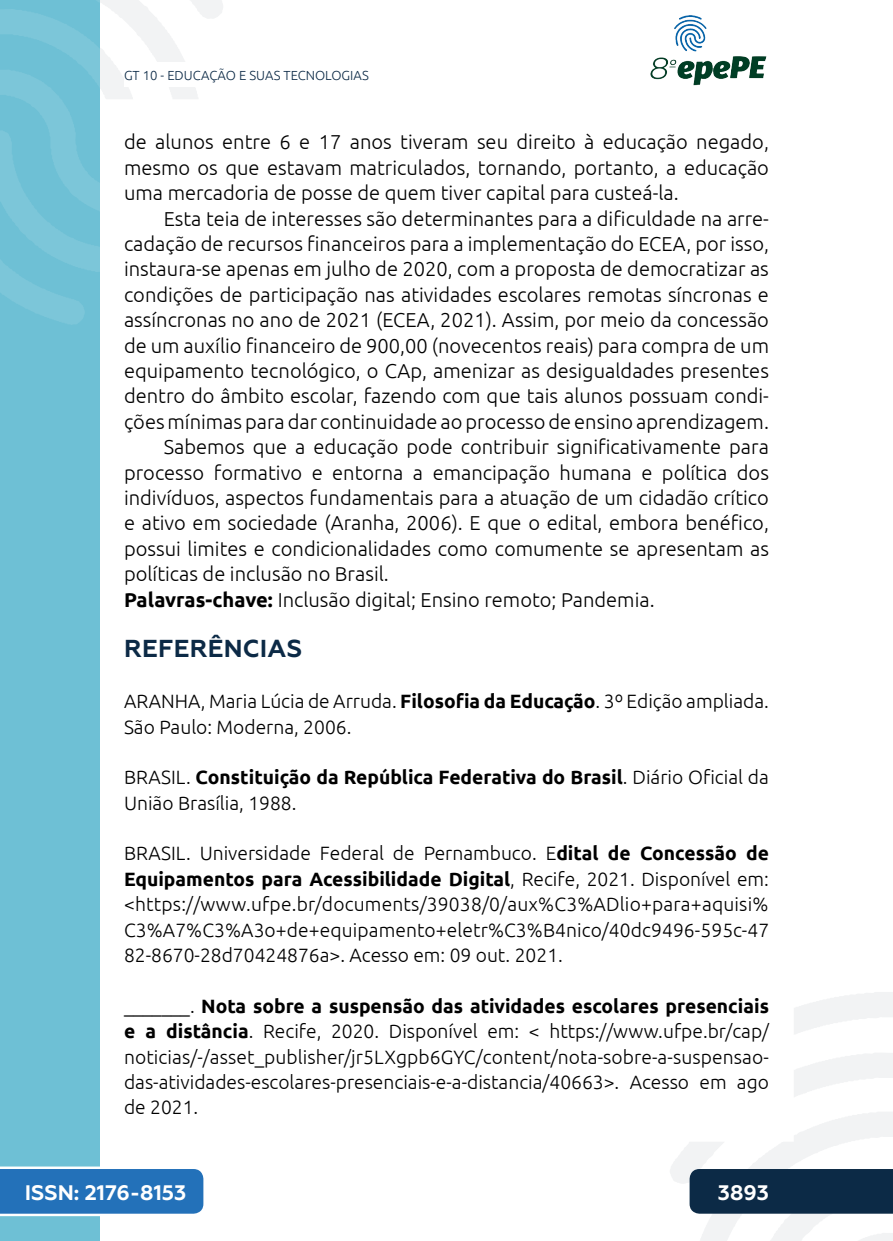
<style>
.page{position:relative;width:893px;height:1241px;background:#fff}
.page>*{position:absolute;margin:0;border:0;box-sizing:border-box;transform-origin:0 0}
._3_SUBTÍTULO{font:700 24.5px "Geometria";letter-spacing:.01em;color:#0c2a46}
.t1{font:700 21px "Geometria";color:#fff}
._5_CORPO{font:300 20.12px/25.4px "Ubuntu";color:#000;text-align:justify}
._4_RESUMO{font:300 20.12px "Ubuntu";color:#000}
._11_REFERENCIAS{font:300 19.25px/25.4px "Ubuntu";color:#000}
.t2{font:300 13.12px "Ubuntu";color:#0c2a46}
.s1{font-weight:700}
</style>
<div class="page">
<svg style="left:670px;top:992px;width:223px;height:248px"></svg>
<svg style="left:99px;top:0;width:124px;height:324px"></svg>
<img style="left:650px;top:15px;width:117px;height:71px">
<div style="left:0;top:0;width:99px;height:1240px;background:#6ec0d5"></div>
<svg style="left:0;top:0;width:99px;height:325px"></svg>
<svg style="left:0;top:1166px;width:203px;height:49px;background:#367dbf"></svg>
<div style="left:690px;top:1168px;width:203px;height:45px;background:#0c2a46"></div>
<div style="left:124px;top:62px;width:516px;height:25px;background:#fff"></div>
<p class="t2" style="left:124px;top:67px;width:246px">GT 10 - EDUCAÇÃO E SUAS TECNOLOGIAS</p>
<p class="_5_CORPO" style="left:124px;top:129px;width:646px">de alunos entre 6 e 17 anos tiveram seu direito à educação negado, mesmo os que estavam matriculados, tornando, portanto, a educação uma mercadoria de posse de quem tiver capital para custeá-la.</p>
<p class="_5_CORPO" style="left:124px;top:205px;width:646px;text-indent:40px">Esta teia de interesses são determinantes para a dificuldade na arre&shy;cadação de recursos financeiros para a implementação do ECEA, por isso, instaura-se apenas em julho de 2020, com a proposta de democratizar as condições de participação nas atividades escolares remotas síncronas e assíncronas no ano de 2021 (ECEA, 2021). Assim, por meio da concessão de um auxílio financeiro de 900,00 (novecentos reais) para compra de um equipamento tecnológico, o CAp, amenizar as desigualdades presentes dentro do âmbito escolar, fazendo com que tais alunos possuam condi&shy;ções mínimas para dar continuidade ao processo de ensino aprendizagem.</p>
<p class="_5_CORPO" style="left:124px;top:434px;width:646px;text-indent:40px">Sabemos que a educação pode contribuir significativamente para processo formativo e entorna a emancipação humana e política dos indivíduos, aspectos fundamentais para a atuação de um cidadão crítico e ativo em sociedade (Aranha, 2006). E que o edital, embora benéfico, possui limites e condicionalidades como comumente se apresentam as políticas de inclusão no Brasil.</p>
<p class="_4_RESUMO" style="left:124px;top:587px;width:532px"><span class="s1">Palavras-chave:</span> Inclusão digital; Ensino remoto; Pandemia.</p>
<p class="_3_SUBTÍTULO" style="left:124px;top:634px;width:179px">REFERÊNCIAS</p>
<p class="_11_REFERENCIAS" style="left:124px;top:688px;width:646px">ARANHA, Maria Lúcia de Arruda. <span class="s1">Filosofia da Educação</span>. 3º Edição ampliada.<br>São Paulo: Moderna, 2006.</p>
<p class="_11_REFERENCIAS" style="left:124px;top:764px;width:646px">BRASIL. <span class="s1">Constituição da República Federativa do Brasil</span>. Diário Oficial da<br>União Brasília, 1988.</p>
<p class="_11_REFERENCIAS" style="left:124px;top:840px;width:647px;text-align:justify">BRASIL. Universidade Federal de Pernambuco. E<span class="s1">dital de Concessão de Equipamentos para Acessibilidade Digital</span>, Recife, 2021. Disponível em: &lt;https://www.ufpe.br/documents/39038/0/aux%C3%ADlio+para+aquisi% C3%A7%C3%A3o+de+equipamento+eletr%C3%B4nico/40dc9496-595c-47<br>82-8670-28d70424876a&gt;. Acesso em: 09 out. 2021.</p>
<p class="_11_REFERENCIAS" style="left:124px;top:992px;width:646px;text-align:justify">_______. <span class="s1">Nota sobre a suspensão das atividades escolares presenciais e a distância</span>. Recife, 2020. Disponível em: &lt; https://www.ufpe.br/cap/ noticias/-/asset_publisher/jr5LXgpb6GYC/content/nota-sobre-a-suspensao&shy;das-atividades-escolares-presenciais-e-a-distancia/40663&gt;. Acesso em ago de 2021.</p>
<p class="t1" style="left:25px;top:1179px;width:163px">ISSN: 2176-8153</p>
<p class="t1" style="left:718px;top:1179px;width:53px">3893</p>
</div>
